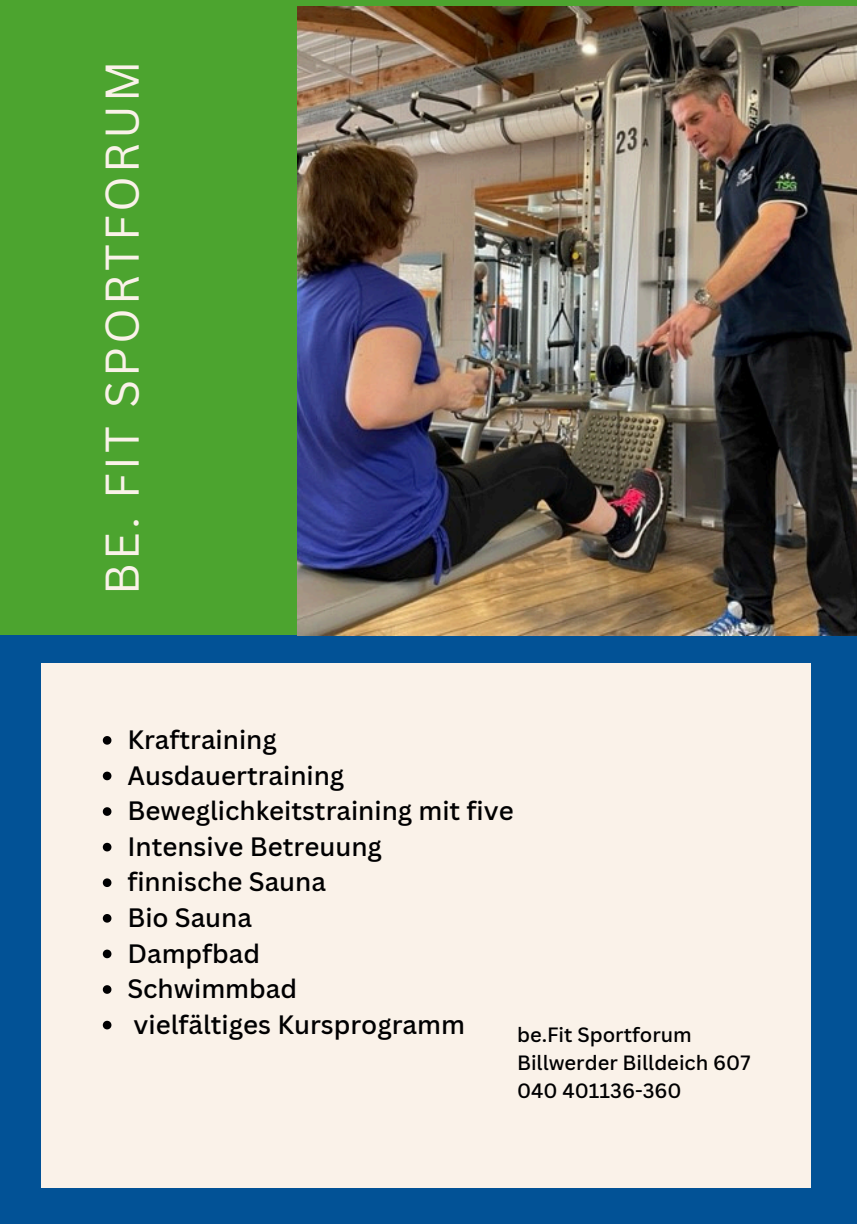
<style>
.page{position:relative;width:857px;height:1224px;background:#fff}
.page>*{position:absolute;margin:0;border:0;box-sizing:border-box;transform-origin:0 0}
.t1{font:46px "Canva Sans";letter-spacing:.07em;color:#faf2e9}
.t2{font:500 25.8px "Canva Sans";color:#000001}
.t3{font:500 20.2px "Canva Sans";color:#000001}
</style>
<div class="page">
<div style="left:0;top:0;width:856px;height:1224px;background:#4ca42f"></div>
<div style="left:0;top:636px;width:856px;height:588px;background:#025296"></div>
<img style="left:297px;top:7px;width:559px;height:628px">
<div style="left:41px;top:663px;width:769px;height:525px;background:#faf2e9"></div>
<svg style="left:103px;top:736px;width:8px;height:9px"></svg>
<svg style="left:103px;top:772px;width:8px;height:8px"></svg>
<svg style="left:103px;top:807px;width:8px;height:9px"></svg>
<svg style="left:103px;top:843px;width:8px;height:8px"></svg>
<svg style="left:103px;top:878px;width:8px;height:9px"></svg>
<svg style="left:103px;top:914px;width:8px;height:9px"></svg>
<svg style="left:103px;top:950px;width:8px;height:8px"></svg>
<svg style="left:103px;top:985px;width:8px;height:9px"></svg>
<svg style="left:103px;top:1021px;width:8px;height:8px"></svg>
<p class="t1" style="left:90px;top:595px;width:536px;rotate:-90deg">BE. FIT SPORTFORUM</p>
<p class="t2" style="left:127px;top:721px;width:151px">Kraftraining</p>
<p class="t2" style="left:127px;top:757px;width:218px">Ausdauertraining</p>
<p class="t2" style="left:127px;top:793px;width:388px">Beweglichkeitstraining mit five</p>
<p class="t2" style="left:127px;top:828px;width:256px">Intensive Betreuung</p>
<p class="t2" style="left:127px;top:864px;width:200px">finnische Sauna</p>
<p class="t2" style="left:127px;top:899px;width:126px">Bio Sauna</p>
<p class="t2" style="left:127px;top:935px;width:134px">Dampfbad</p>
<p class="t2" style="left:127px;top:971px;width:171px">Schwimmbad</p>
<p class="t2" style="left:134px;top:1006px;width:333px">vielfältiges Kursprogramm</p>
<p class="t3" style="left:517px;top:1021px;width:176px">be.Fit Sportforum</p>
<p class="t3" style="left:517px;top:1049px;width:235px">Billwerder Billdeich 607</p>
<p class="t3" style="left:517px;top:1077px;width:166px">040 401136-360</p>
</div>
